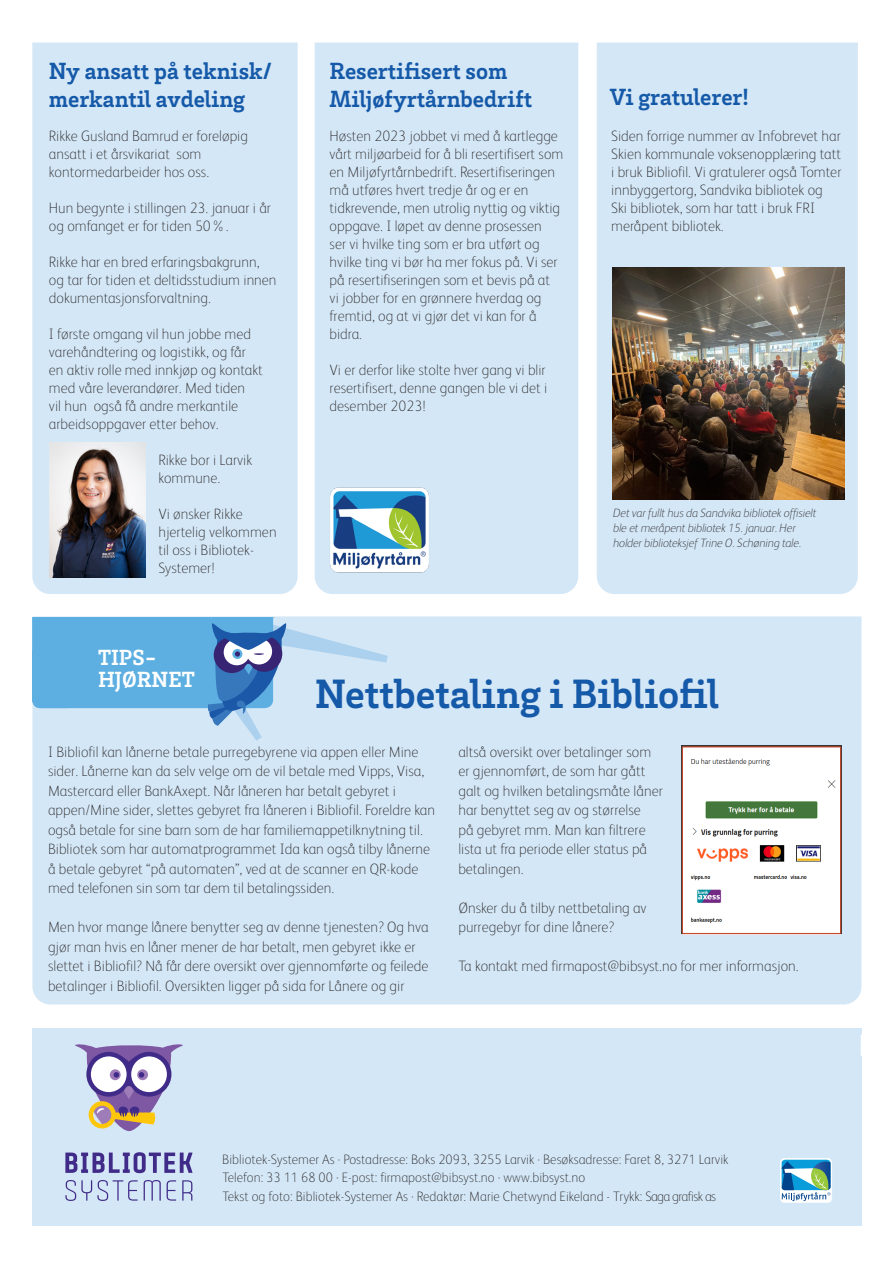
<style>
.page{position:relative;width:893px;height:1263px;background:#fff}
.page>*{position:absolute;margin:0;border:0;box-sizing:border-box;transform-origin:0 0}
.t1{font:700 42px "Brix Slab";color:#1559a9}
.t2{font:700 24px "Brix Slab";color:#1559a9}
.t3{font:700 22.5px/22.5px "Brix Slab";color:#fff}
.brød{font:100 15px/18px "FS Albert";color:#231f20}
.t4{font:100 13.65px/18.1px "FS Albert";color:#231f20}
.t5{font:italic 100 12px/15px "FS Albert";letter-spacing:-.01em;color:#231f20}
</style>
<div class="page">
<div style="left:32px;top:1028px;width:829px;height:198px;background:#d4e7f6"></div>
<svg style="left:65px;top:1152px;width:127px;height:21px"></svg>
<svg style="left:65px;top:1180px;width:73px;height:21px"></svg>
<svg style="left:144px;top:1180px;width:17px;height:20px"></svg>
<svg style="left:167px;top:1180px;width:9px;height:20px"></svg>
<svg style="left:182px;top:1180px;width:10px;height:20px"></svg>
<svg style="left:75px;top:1044px;width:108px;height:87px"></svg>
<div style="left:32px;top:43px;width:266px;height:551px;background:#d4e7f6"></div>
<div style="left:597px;top:43px;width:261px;height:551px;background:#d4e7f6"></div>
<div style="left:315px;top:43px;width:263px;height:551px;background:#d4e7f6"></div>
<div style="left:32px;top:616px;width:829px;height:388px;background:#d4e7f6"></div>
<img style="left:612px;top:268px;width:232px;height:231px">
<img style="left:682px;top:745px;width:159px;height:189px">
<img style="left:330px;top:486px;width:101px;height:87px">
<svg style="left:32px;top:618px;width:356px;height:123px;background:#93c3e5"></svg>
<svg style="left:780px;top:1158px;width:52px;height:45px"></svg>
<svg style="left:782px;top:1160px;width:49px;height:41px;background:#70adbe"></svg>
<img style="left:49px;top:443px;width:97px;height:134px">
<p class="t2" style="left:49px;top:55px;width:225px">Ny ansatt på teknisk/</p>
<p class="t2" style="left:49px;top:83px;width:198px">merkantil avdeling</p>
<p class="brød" style="left:49px;top:127px;width:201px">Rikke Gusland Bamrud er foreløpig ansatt i et årsvikariat som kontormedarbeider hos oss.</p>
<p class="brød" style="left:49px;top:199px;width:224px">Hun begynte i stillingen 23. januar i år og omfanget er for tiden 50%.</p>
<p class="brød" style="left:49px;top:253px;width:229px">Rikke har en bred erfaringsbakgrunn, og tar for tiden et deltidsstudium innen dokumentasjonsforvaltning.</p>
<p class="brød" style="left:49px;top:325px;width:215px">I første omgang vil hun jobbe med varehåndtering og logistikk, og får en aktiv rolle med innkjøp og kontakt med våre leverandører. Med tiden<br>vil hun også få andre merkantile arbeidsoppgaver etter behov.</p>
<p class="brød" style="left:158px;top:451px;width:95px">Rikke bor i Larvik kommune.</p>
<p class="brød" style="left:158px;top:505px;width:120px">Vi ønsker Rikke hjertelig velkommen til oss i Bibliotek-<br>Systemer!</p>
<p class="t3" style="left:98px;top:645px;width:98px">TIPS-<br>HJØRNET</p>
<p class="t2" style="left:330px;top:55px;width:179px">Resertifisert som</p>
<p class="t2" style="left:330px;top:83px;width:204px">Miljøfyrtårnbedrift</p>
<p class="brød" style="left:330px;top:127px;width:235px">Høsten 2023 jobbet vi med å kartlegge vårt miljøarbeid for å bli resertifisert som en Miljøfyrtårnbedrift. Resertifiseringen må utføres hvert tredje år og er en tidkrevende, men utrolig nyttig og viktig oppgave. I løpet av denne prosessen<br>ser vi hvilke ting som er bra utført og hvilke ting vi bør ha mer fokus på. Vi ser på resertifiseringen som et bevis på at<br>vi jobber for en grønnere hverdag og fremtid, og at vi gjør det vi kan for å bidra.</p>
<p class="brød" style="left:330px;top:361px;width:219px;text-align:justify">Vi er derfor like stolte hver gang vi blir resertifisert, denne gangen ble vi det i desember 2023!</p>
<p class="t2" style="left:610px;top:81px;width:141px">Vi gratulerer!</p>
<p class="brød" style="left:611px;top:127px;width:232px">Siden forrige nummer av Infobrevet har Skien kommunale voksenopplæring tatt i bruk Bibliofil. Vi gratulerer også Tomter innbyggertorg, Sandvika bibliotek og Ski bibliotek, som har tatt i bruk FRI meråpent bibliotek.</p>
<p class="t5" style="left:613px;top:505px;width:204px">Det var fullt hus da Sandvika bibliotek offisielt ble et meråpent bibliotek 15. januar. Her holder biblioteksjef Trine O. Schøning tale.</p>
<p class="t1" style="left:315px;top:666px;width:405px">Nettbetaling i Bibliofil</p>
<p class="brød" style="left:48px;top:742px;width:389px;line-height:19.5px">I Bibliofil kan lånerne betale purregebyrene via appen eller Mine sider. Lånerne kan da selv velge om de vil betale med Vipps, Visa, Mastercard eller BankAxept. Når låneren har betalt gebyret i appen/Mine sider, slettes gebyret fra låneren i Bibliofil. Foreldre kan også betale for sine barn som de har familiemappetilknytning til.<br>Bibliotek som har automatprogrammet Ida kan også tilby lånerne å betale gebyret “på automaten”, ved at de scanner en QR-kode med telefonen sin som tar dem til betalingssiden.</p>
<p class="brød" style="left:48px;top:917px;width:382px;line-height:19.5px">Men hvor mange lånere benytter seg av denne tjenesten? Og hva gjør man hvis en låner mener de har betalt, men gebyret ikke er slettet i Bibliofil? Nå får dere oversikt over gjennomførte og feilede betalinger i Bibliofil. Oversikten ligger på sida for Lånere og gir</p>
<p class="brød" style="left:458px;top:742px;width:206px;line-height:19.5px">altså oversikt over betalinger som er gjennomført, de som har gått galt og hvilken betalingsmåte låner har benyttet seg av og størrelse<br>på gebyret mm. Man kan filtrere lista ut fra periode eller status på betalingen.</p>
<p class="brød" style="left:458px;top:898px;width:190px;line-height:19.5px">Ønsker du å tilby nettbetaling av purregebyr for dine lånere?</p>
<p class="brød" style="left:458px;top:957px;width:342px">Ta kontakt med firmapost@bibsyst.no for mer informasjon.</p>
<p class="t4" style="left:222px;top:1150px;width:508px">Bibliotek-Systemer As · Postadresse: Boks 2093, 3255 Larvik · Besøksadresse: Faret 8, 3271 Larvik<br>Telefon: 33 11 68 00 · E-post: firmapost@bibsyst.no · www.bibsyst.no<br>Tekst og foto: Bibliotek-Systemer As · Redaktør: Marie Chetwynd Eikeland - Trykk: Saga grafisk as</p>
</div>
